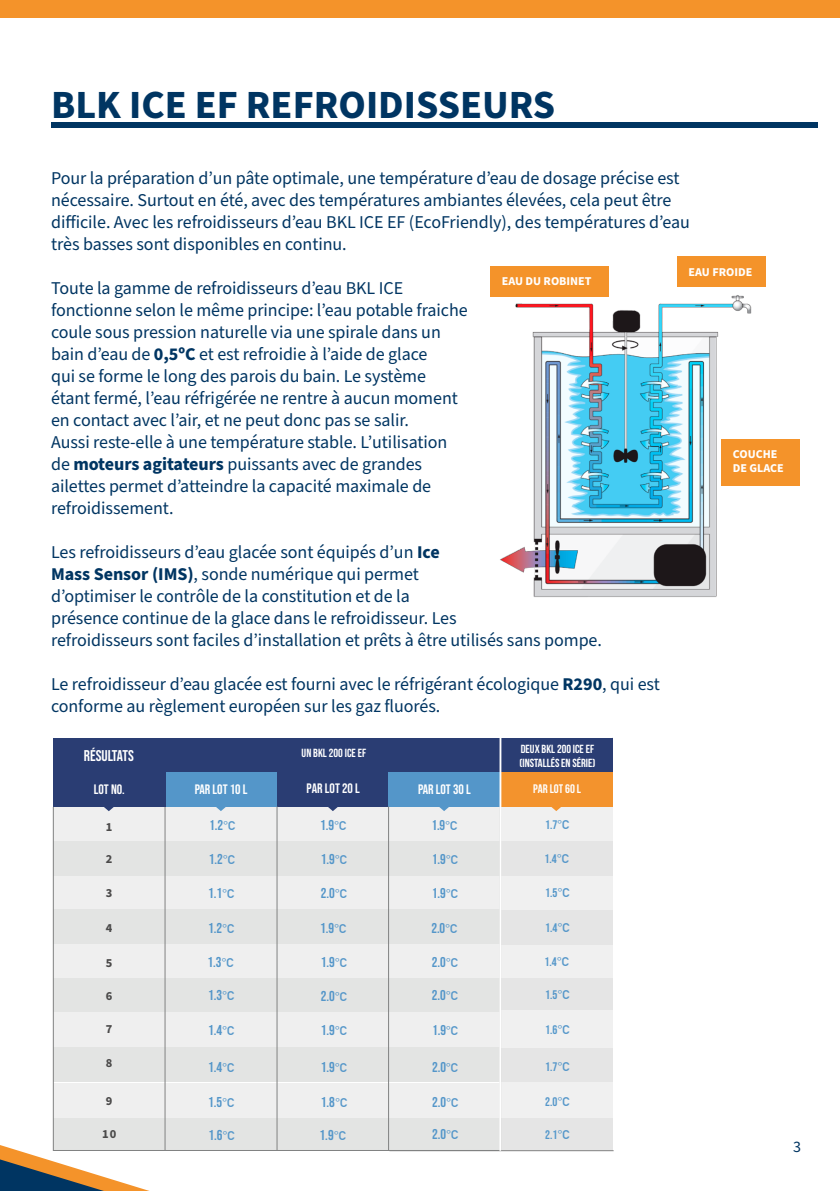
<style>
.page{position:relative;width:840px;height:1191px;background:#fff}
.page>*{position:absolute;margin:0;border:0;box-sizing:border-box;transform-origin:0 0}
.Kop{font:700 40px "Source Sans Pro";color:#003562}
.Platte_tekst{font:18px/22px "Source Sans Pro";letter-spacing:-.005em;color:#003562}
.Platte_tekst-2{font:16px "Source Sans Pro";color:#003562}
.t1{font:15.4px "Bebas Neue";color:#fff}
.t2{font:14.2px "Bebas Neue";color:#5496c9}
.t3{font:14.2px "Bebas Neue";color:#5496c9}
.t4{font:700 14.2px "Bebas Neue";color:#5496c9}
.t5{font:13.6px "Bebas Neue";color:#fff}
.t6{font:12.4px "Bebas Neue";color:#5496c9}
.t7{font:12.4px "Bebas Neue";color:#5498cb}
.t8{font:700 12.4px "Source Sans Pro";color:#4b4a4a}
.t9{font:700 12.4px "Bebas Neue";color:#fff}
.Opsomming{font:700 12px/14px "Source Sans Pro";color:#fff}
.t10{font:700 11.8px/14.2px "Bebas Neue";color:#fff}
.t11{font:11.8px "Bebas Neue";color:#fff}
.s1{font-weight:700}
.s2{font-family:"DIN Alternate";font-size:12.4px}
.s3{font-family:"DIN Alternate";font-weight:700;font-size:12.4px}
.s4{font-family:"DIN Alternate";font-weight:700;color:#5496c9}
.s5{font-family:"DIN Alternate";font-weight:700}
</style>
<div class="page">
<img style="left:497px;top:293px;width:257px;height:304px">
<div style="left:490px;top:266px;width:118px;height:30px;background:#f4932a"></div>
<div style="left:676px;top:256px;width:89px;height:31px;background:#f4932a"></div>
<div style="left:721px;top:439px;width:78px;height:46px;background:#f4932a"></div>
<div style="left:51px;top:122px;width:765px;height:6px;background:#003562"></div>
<div style="left:53px;top:738px;width:559px;height:34px;background:#2a3d73"></div>
<div style="left:501px;top:1115px;width:111px;height:35px;background:#e5e5e5"></div>
<div style="left:501px;top:806px;width:111px;height:35px;background:#f0f0f0"></div>
<div style="left:501px;top:875px;width:111px;height:35px;background:#f0f0f0"></div>
<div style="left:501px;top:944px;width:111px;height:35px;background:#f0f0f0"></div>
<div style="left:501px;top:841px;width:111px;height:35px;background:#e5e5e5"></div>
<div style="left:501px;top:909px;width:111px;height:35px;background:#e5e5e5"></div>
<div style="left:501px;top:978px;width:111px;height:35px;background:#e5e5e5"></div>
<div style="left:501px;top:1044px;width:111px;height:41px;background:#e5e5e5"></div>
<div style="left:501px;top:1010px;width:111px;height:37px;background:#f0f0f0"></div>
<div style="left:501px;top:1082px;width:111px;height:35px;background:#f0f0f0"></div>
<hr style="left:389px;top:1150px;width:224px;height:1px;background:#828282">
<div style="left:500px;top:771px;width:112px;height:35px;background:#f3932d"></div>
<svg style="left:544px;top:806px;width:23px;height:5px"></svg>
<div style="left:53px;top:1115px;width:447px;height:35px;background:#e3e4e3"></div>
<div style="left:53px;top:806px;width:447px;height:35px;background:#efefef"></div>
<div style="left:53px;top:875px;width:447px;height:35px;background:#efefef"></div>
<div style="left:53px;top:944px;width:447px;height:34px;background:#efefef"></div>
<div style="left:53px;top:840px;width:447px;height:35px;background:#e3e4e3"></div>
<div style="left:53px;top:909px;width:447px;height:35px;background:#e3e4e3"></div>
<div style="left:53px;top:978px;width:447px;height:35px;background:#e3e4e3"></div>
<div style="left:165px;top:771px;width:112px;height:35px;background:#5496c9"></div>
<svg style="left:209px;top:806px;width:23px;height:5px"></svg>
<div style="left:277px;top:771px;width:112px;height:35px;background:#2a3d73"></div>
<svg style="left:321px;top:806px;width:23px;height:5px"></svg>
<div style="left:388px;top:771px;width:112px;height:35px;background:#5496c9"></div>
<svg style="left:432px;top:806px;width:23px;height:5px"></svg>
<div style="left:53px;top:1047px;width:447px;height:35px;background:#e3e4e3"></div>
<div style="left:53px;top:1012px;width:447px;height:35px;background:#efefef"></div>
<div style="left:53px;top:1082px;width:447px;height:35px;background:#efefef"></div>
<hr style="left:165px;top:806px;width:1px;height:344px;background:#818282">
<hr style="left:276px;top:806px;width:1px;height:344px;background:#818282">
<hr style="left:388px;top:806px;width:1px;height:344px;background:#818282">
<div style="left:53px;top:771px;width:112px;height:35px;background:#2a3d73"></div>
<svg style="left:97px;top:806px;width:23px;height:5px"></svg>
<hr style="left:53px;top:1150px;width:446px;height:1px;background:#818282">
<hr style="left:53px;top:807px;width:1px;height:344px;background:#818282">
<hr style="left:499px;top:738px;width:2px;height:412px;background:#fff">
<svg style="left:0;top:1145px;width:149px;height:46px"></svg>
<div style="left:0;top:0;width:839px;height:18px;background:#f4932a"></div>
<p class="Kop" style="left:51px;top:77px;width:505px">BLK ICE EF REFROIDISSEURS</p>
<p class="Platte_tekst" style="left:51px;top:167px;width:640px">Pour la préparation d’un pâte optimale, une température d’eau de dosage précise est nécessaire. Surtout en été, avec des températures ambiantes élevées, cela peut être difficile. Avec les refroidisseurs d’eau BKL ICE EF (EcoFriendly), des températures d’eau très basses sont disponibles en continu.</p>
<p class="Platte_tekst" style="left:51px;top:277px;width:418px">Toute la gamme de refroidisseurs d’eau BKL ICE fonctionne selon le même principe: l’eau potable fraiche coule sous pression naturelle via une spirale dans un bain d’eau de <span class="s1">0,5ºC</span> et est refroidie à l’aide de glace<br>qui se forme le long des parois du bain. Le système étant fermé, l’eau réfrigérée ne rentre à aucun moment en contact avec l’air, et ne peut donc pas se salir.<br>Aussi reste-elle à une température stable. L’utilisation de <span class="s1">moteurs agitateurs</span> puissants avec de grandes ailettes permet d’atteindre la capacité maximale de refroidissement.</p>
<p class="Platte_tekst" style="left:51px;top:541px;width:552px">Les refroidisseurs d’eau glacée sont équipés d’un <span class="s1">Ice<br>Mass Sensor (IMS)</span>, sonde numérique qui permet<br>d’optimiser le contrôle de la constitution et de la<br>présence continue de la glace dans le refroidisseur. Les<br>refroidisseurs sont faciles d’installation et prêts à être utilisés sans pompe.</p>
<p class="Platte_tekst" style="left:51px;top:673px;width:610px">Le refroidisseur d’eau glacée est fourni avec le réfrigérant écologique <span class="s1">R290</span>, qui est conforme au règlement européen sur les gaz fluorés.</p>
<p class="Opsomming" style="left:688px;top:265px;width:65px">EAU FROIDE</p>
<p class="Opsomming" style="left:501px;top:274px;width:91px">EAU DU ROBINET</p>
<p class="Opsomming" style="left:732px;top:447px;width:52px">COUCHE<br>DE GLACE</p>
<p class="t1" style="left:84px;top:747px;width:51px">RÉSULTATS</p>
<p class="t10" style="left:519px;top:741px;width:77px">DEUX BKL 200 ICE EF (INSTALLÉS EN SÉRIE)</p>
<p class="t11" style="left:301px;top:746px;width:66px">UN BKL 200 ICE EF</p>
<p class="t5" style="left:94px;top:781px;width:32px">LOT NO.</p>
<p class="t8" style="left:106px;top:818px;width:8px">1</p>
<p class="t8" style="left:106px;top:850px;width:8px">2</p>
<p class="t5" style="left:195px;top:781px;width:54px">PAR LOT 10 L</p>
<p class="t4" style="left:209px;top:817px;width:27px">1.2<span class="s2">℃</span></p>
<p class="t2" style="left:208px;top:851px;width:28px">1.2<span class="s3">℃</span></p>
<p class="t8" style="left:106px;top:884px;width:8px">3</p>
<p class="t8" style="left:106px;top:919px;width:8px">4</p>
<p class="t8" style="left:106px;top:955px;width:8px">5</p>
<p class="t2" style="left:208px;top:885px;width:28px">1.1<span class="s3">℃</span></p>
<p class="t2" style="left:208px;top:920px;width:28px">1.2<span class="s3">℃</span></p>
<p class="t2" style="left:207px;top:953px;width:28px">1.3<span class="s3">℃</span></p>
<p class="t8" style="left:106px;top:987px;width:8px">6</p>
<p class="t2" style="left:208px;top:986px;width:28px">1.3<span class="s3">℃</span></p>
<p class="t8" style="left:106px;top:1020px;width:8px">7</p>
<p class="t2" style="left:208px;top:1022px;width:28px">1.4<span class="s3">℃</span></p>
<p class="t8" style="left:106px;top:1054px;width:8px">8</p>
<p class="t8" style="left:106px;top:1092px;width:8px">9</p>
<p class="t2" style="left:208px;top:1058px;width:28px">1.4<span class="s3">℃</span></p>
<p class="t2" style="left:208px;top:1093px;width:28px">1.5<span class="s3">℃</span></p>
<p class="t8" style="left:102px;top:1125px;width:16px">10</p>
<p class="t2" style="left:208px;top:1127px;width:28px">1.6<span class="s3">℃</span></p>
<p class="t5" style="left:306px;top:780px;width:55px">PAR LOT 20 L</p>
<p class="t5" style="left:418px;top:781px;width:54px">PAR LOT 30 L</p>
<p class="t2" style="left:320px;top:816px;width:28px">1.9<span class="s3">℃</span></p>
<p class="t2" style="left:320px;top:851px;width:28px">1.9<span class="s3">℃</span></p>
<p class="t2" style="left:320px;top:885px;width:28px">2.0<span class="s3">℃</span></p>
<p class="t2" style="left:320px;top:920px;width:28px">1.9<span class="s3">℃</span></p>
<p class="t2" style="left:320px;top:953px;width:28px">1.9<span class="s3">℃</span></p>
<p class="t2" style="left:320px;top:988px;width:28px">2.0<span class="s3">℃</span></p>
<p class="t2" style="left:320px;top:1022px;width:28px">1.9<span class="s3">℃</span></p>
<p class="t2" style="left:320px;top:1058px;width:28px">1.9<span class="s3">℃</span></p>
<p class="t2" style="left:321px;top:1093px;width:28px">1.8<span class="s3">℃</span></p>
<p class="t2" style="left:319px;top:1127px;width:28px">1.9<span class="s3">℃</span></p>
<p class="t3" style="left:431px;top:817px;width:27px">1.9<span class="s3">℃</span></p>
<p class="t3" style="left:431px;top:851px;width:27px">1.9<span class="s3">℃</span></p>
<p class="t3" style="left:431px;top:885px;width:27px">1.9<span class="s3">℃</span></p>
<p class="t3" style="left:431px;top:920px;width:27px">2.0<span class="s3">℃</span></p>
<p class="t3" style="left:431px;top:954px;width:27px">2.0<span class="s3">℃</span></p>
<p class="t3" style="left:431px;top:987px;width:27px">2.0<span class="s3">℃</span></p>
<p class="t3" style="left:432px;top:1022px;width:27px">1.9<span class="s3">℃</span></p>
<p class="t3" style="left:432px;top:1059px;width:27px">2.0<span class="s3">℃</span></p>
<p class="t3" style="left:432px;top:1093px;width:27px">2.0<span class="s3">℃</span></p>
<p class="t3" style="left:432px;top:1126px;width:27px">2.0<span class="s3">℃</span></p>
<p class="t9" style="left:533px;top:782px;width:49px">PAR LOT 60 L</p>
<p class="t7" style="left:544px;top:817px;width:26px">1.7<span class="s4">℃</span></p>
<p class="t6" style="left:544px;top:852px;width:26px">1.4<span class="s5">℃</span></p>
<p class="t6" style="left:545px;top:886px;width:26px">1.5<span class="s5">℃</span></p>
<p class="t7" style="left:545px;top:921px;width:26px">1.4<span class="s4">℃</span></p>
<p class="t6" style="left:544px;top:954px;width:26px">1.4<span class="s5">℃</span></p>
<p class="t6" style="left:545px;top:987px;width:26px">1.5<span class="s5">℃</span></p>
<p class="t7" style="left:545px;top:1022px;width:26px">1.6<span class="s4">℃</span></p>
<p class="t6" style="left:545px;top:1059px;width:26px">1.7<span class="s5">℃</span></p>
<p class="t6" style="left:545px;top:1094px;width:26px">2.0<span class="s5">℃</span></p>
<p class="t7" style="left:545px;top:1128px;width:26px">2.1<span class="s4">℃</span></p>
<p class="Platte_tekst-2" style="left:792px;top:1136px;width:9px">3</p>
</div>
